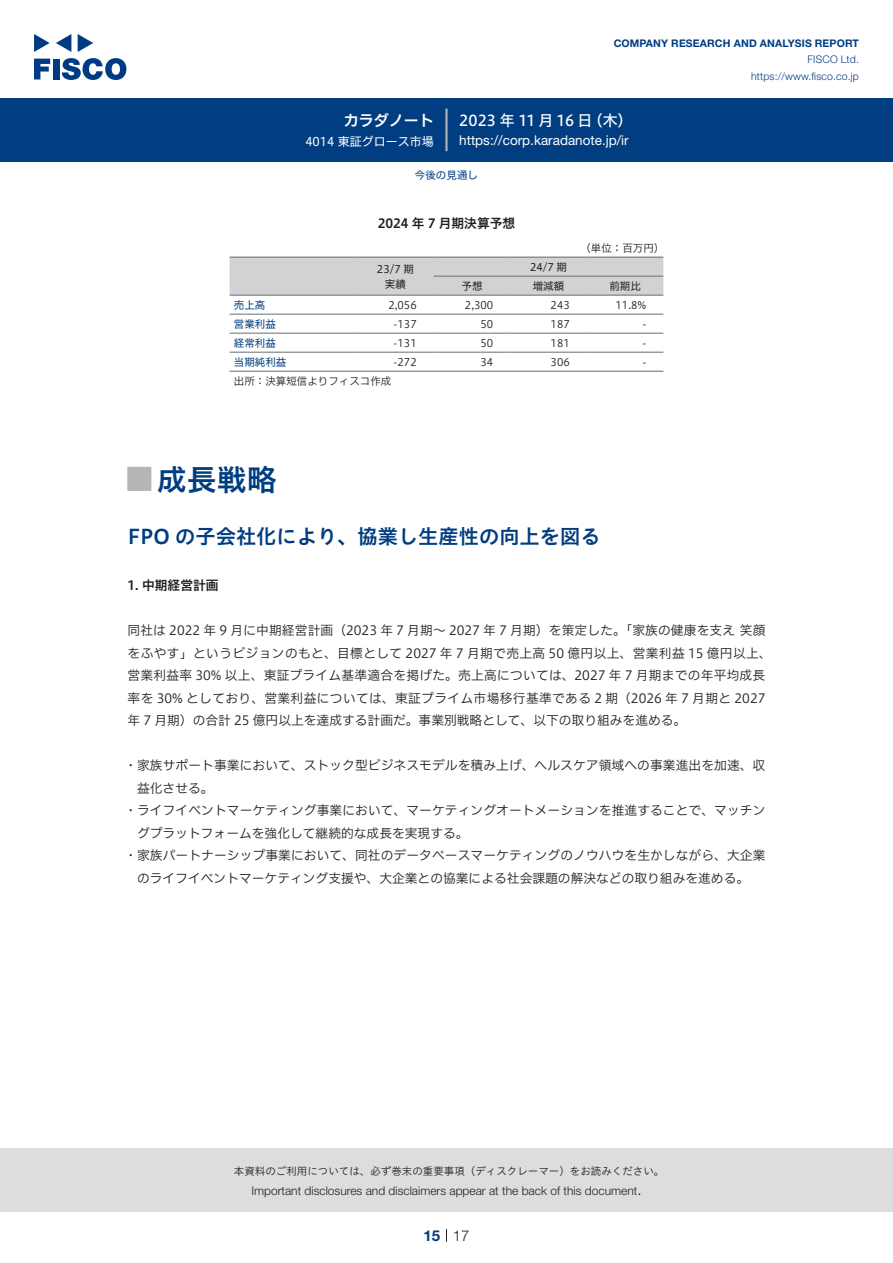
<style>
.page{position:relative;width:893px;height:1263px;background:#fff}
.page>*{position:absolute;margin:0;border:0;box-sizing:border-box;transform-origin:0 0}
.t1{font:30px "Hiragino UD Sans Std N W6";color:#003d81}
.t2{font:24px "Hiragino UD Sans Std N W6";color:#b5b5b6}
.t3{font:20.25px "Hiragino UD Sans Std W6";color:#003d81}
.t4{font:15px "Hiragino UD Sans F Std N W5";letter-spacing:.005em;color:#fff}
.t5{font:15px "Hiragino UD Sans F Std N W6";color:#fff}
.t6{font:300 15px "Helvetica Neue LT Std";color:#231f20}
.t7{font:700 15px "Helvetica Neue LT Std";color:#003d81}
.t8{font:13.5px "Helvetica Neue LT Std";color:#fff}
.t9{font:12.75px/22.5px "Hiragino UD Sans F Std N W3";letter-spacing:.005em;color:#231f20}
.t10{font:12.75px "Hiragino UD Sans F Std N W6";color:#231f20}
.t11{font:300 12px "Helvetica Neue LT Std";color:#231f20}
.t12{font:12px "Hiragino UD Sans F Std N W4";color:#fff}
.t13{font:10.5px "Hiragino UD Sans F Std N W3";color:#231f20}
.t14{font:10.5px "Hiragino UD Sans Std W3";color:#231f20}
.t15{font:700 10.5px "Helvetica Neue LT Std";letter-spacing:.015em;color:#003d81}
.t16{font:300 10.5px/16.5px "Helvetica Neue LT Std";letter-spacing:.015em;color:#003d81;text-align:right}
.t17{font:10.5px "Hiragino UD Sans F Std N W4";color:#003d81}
.t18{font:10.5px/15px "Hiragino UD Sans F Std N W4";color:#231f20;text-align:center}
</style>
<div class="page">
<div style="left:0;top:1148px;width:893px;height:64px;background:#ddd"></div>
<svg style="left:34px;top:59px;width:16px;height:20px"></svg>
<div style="left:53px;top:59px;width:6px;height:20px;background:#003a83"></div>
<svg style="left:62px;top:58px;width:64px;height:22px"></svg>
<svg style="left:34px;top:34px;width:16px;height:18px"></svg>
<svg style="left:78px;top:34px;width:15px;height:18px"></svg>
<svg style="left:56px;top:34px;width:15px;height:18px"></svg>
<div style="left:0;top:98px;width:893px;height:64px;background:#003d81"></div>
<hr style="left:445px;top:109px;width:3px;height:42px;background:#b5b5b6">
<svg style="left:446px;top:1229px;width:1px;height:13px"></svg>
<div style="left:230px;top:258px;width:433px;height:37px;background:#d1d2d4"></div>
<hr style="left:434px;top:276px;width:76px;height:1px;background:#6c6d70">
<hr style="left:510px;top:276px;width:77px;height:1px;background:#6c6d70">
<hr style="left:587px;top:276px;width:76px;height:1px;background:#6c6d70">
<hr style="left:230px;top:295px;width:127px;height:1px;background:#6c6d70">
<hr style="left:357px;top:295px;width:77px;height:1px;background:#6c6d70">
<hr style="left:434px;top:295px;width:76px;height:1px;background:#6c6d70">
<hr style="left:510px;top:295px;width:77px;height:1px;background:#6c6d70">
<hr style="left:587px;top:295px;width:76px;height:1px;background:#6c6d70">
<hr style="left:230px;top:314px;width:127px;height:1px;background:#6c6d70">
<hr style="left:357px;top:314px;width:77px;height:1px;background:#6c6d70">
<hr style="left:434px;top:314px;width:76px;height:1px;background:#6c6d70">
<hr style="left:510px;top:314px;width:77px;height:1px;background:#6c6d70">
<hr style="left:587px;top:314px;width:76px;height:1px;background:#6c6d70">
<hr style="left:230px;top:333px;width:127px;height:1px;background:#6c6d70">
<hr style="left:357px;top:333px;width:77px;height:1px;background:#6c6d70">
<hr style="left:434px;top:333px;width:76px;height:1px;background:#6c6d70">
<hr style="left:510px;top:333px;width:77px;height:1px;background:#6c6d70">
<hr style="left:587px;top:333px;width:76px;height:1px;background:#6c6d70">
<hr style="left:230px;top:352px;width:127px;height:1px;background:#6c6d70">
<hr style="left:357px;top:352px;width:77px;height:1px;background:#6c6d70">
<hr style="left:434px;top:352px;width:76px;height:1px;background:#6c6d70">
<hr style="left:510px;top:352px;width:77px;height:1px;background:#6c6d70">
<hr style="left:587px;top:352px;width:76px;height:1px;background:#6c6d70">
<hr style="left:230px;top:257px;width:127px;height:1px;background:#6c6d70">
<hr style="left:357px;top:257px;width:77px;height:1px;background:#6c6d70">
<hr style="left:434px;top:257px;width:76px;height:1px;background:#6c6d70">
<hr style="left:510px;top:257px;width:77px;height:1px;background:#6c6d70">
<hr style="left:587px;top:257px;width:76px;height:1px;background:#6c6d70">
<hr style="left:230px;top:371px;width:127px;height:1px;background:#6c6d70">
<hr style="left:357px;top:371px;width:77px;height:1px;background:#6c6d70">
<hr style="left:434px;top:371px;width:76px;height:1px;background:#6c6d70">
<hr style="left:510px;top:371px;width:77px;height:1px;background:#6c6d70">
<hr style="left:587px;top:371px;width:76px;height:1px;background:#6c6d70">
<p class="t5" style="left:344px;top:109px;width:92px">カラダノート</p>
<p class="t12" style="left:305px;top:132px;width:130px">4014 東証グロース市場</p>
<p class="t15" style="left:614px;top:37px;width:247px">COMPANY RESEARCH AND ANALYSIS REPORT</p>
<p class="t16" style="left:751px;top:51px;width:109px">FISCO Ltd. https://www.fisco.co j p.</p>
<p class="t4" style="left:588px;top:109px;width:46px">（木(</p>
<p class="t4" style="left:459px;top:109px;width:135px">2023 年 11 月 16 日</p>
<p class="t8" style="left:459px;top:132px;width:171px">https://corp.karadanote j p. i r/</p>
<p class="t17" style="left:415px;top:167px;width:64px">今後の見通し</p>
<p class="t10" style="left:378px;top:214px;width:139px">2024 年 7 月期決算予想</p>
<p class="t13" style="left:580px;top:240px;width:85px">（単位：百万円(</p>
<p class="t18" style="left:377px;top:261px;width:39px">23/7 期実績</p>
<p class="t18" style="left:530px;top:259px;width:39px">24/7 期</p>
<p class="t18" style="left:533px;top:278px;width:33px">増減額</p>
<p class="t18" style="left:461px;top:278px;width:22px">予想</p>
<p class="t18" style="left:609px;top:278px;width:33px">前期比</p>
<p class="t17" style="left:234px;top:297px;width:33px">売上高</p>
<p class="t13" style="left:388px;top:297px;width:30px">2,056</p>
<p class="t13" style="left:465px;top:297px;width:30px">2,300</p>
<p class="t13" style="left:551px;top:297px;width:21px">243</p>
<p class="t13" style="left:616px;top:297px;width:32px">11.8%</p>
<p class="t17" style="left:234px;top:316px;width:43px">営業利益</p>
<p class="t13" style="left:394px;top:316px;width:25px">-137</p>
<p class="t13" style="left:480px;top:316px;width:14px">50</p>
<p class="t13" style="left:551px;top:316px;width:21px">187</p>
<p class="t13" style="left:642px;top:316px;width:5px">-</p>
<p class="t17" style="left:234px;top:335px;width:43px">経常利益</p>
<p class="t13" style="left:394px;top:335px;width:25px">-131</p>
<p class="t13" style="left:480px;top:335px;width:14px">50</p>
<p class="t13" style="left:551px;top:335px;width:21px">181</p>
<p class="t13" style="left:642px;top:335px;width:5px">-</p>
<p class="t17" style="left:234px;top:354px;width:54px">当期純利益</p>
<p class="t13" style="left:234px;top:373px;width:159px">出所：決算短信よりフィスコ作成</p>
<p class="t13" style="left:394px;top:354px;width:25px">-272</p>
<p class="t13" style="left:480px;top:354px;width:14px">34</p>
<p class="t13" style="left:551px;top:354px;width:21px">306</p>
<p class="t13" style="left:642px;top:354px;width:5px">-</p>
<h1 class="t1" style="left:157px;top:456px;width:121px">成長戦略</h1>
<h2 class="t2" style="left:128px;top:461px;width:25px">█</h2>
<h3 class="t3" style="left:128px;top:521px;width:474px">FPO の子会社化により、協業し生産性の向上を図る</h3>
<p class="t10" style="left:128px;top:576px;width:93px">1. 中期経営計画</p>
<p class="t9" style="left:128px;top:618px;width:646px">同社は 2022 年 9 月に中期経営計画（2023 年 7 月期～ 2027 年 7 月期）を策定した。「家族の健康を支え笑顔をふやす」というビジョンのもと、目標として 2027 年 7 月期で売上高 50 億円以上、営業利益 15 億円以上、営業利益率 30% 以上、東証プライム基準適合を掲げた。売上高については、2027 年 7 月期までの年平均成長率を 30% としており、営業利益については、東証プライム市場移行基準である 2 期（2026 年 7 月期と 2027年 7 月期）の合計 25 億円以上を達成する計画だ。事業別戦略として、以下の取り組みを進める。</p>
<p class="t9" style="left:124px;top:753px;width:642px">・家族サポート事業において、ストック型ビジネスモデルを積み上げ、ヘルスケア領域への事業進出を加速、収</p>
<p class="t9" style="left:137px;top:776px;width:78px">益化させる。</p>
<p class="t9" style="left:124px;top:798px;width:643px">・ライフイベントマーケティング事業において、マーケティングオートメーションを推進することで、マッチン</p>
<p class="t9" style="left:137px;top:821px;width:333px">グプラットフォームを強化して継続的な成長を実現する。</p>
<p class="t9" style="left:124px;top:843px;width:643px">・家族パートナーシップ事業において、同社のデータベースマーケティングのノウハウを生かしながら、大企業</p>
<p class="t9" style="left:137px;top:866px;width:614px">のライフイベントマーケティング支援や、大企業との協業による社会課題の解決などの取り組みを進める。</p>
<p class="t14" style="left:234px;top:1163px;width:432px">本資料のご利用については、必ず巻末の重要事項（ディスクレーマー）をお読みください。</p>
<p class="t6" style="left:637px;top:1180px;width:6px">.</p>
<p class="t11" style="left:251px;top:1183px;width:387px">Important disclosures and disclaimers appear at the back of this document</p>
<p class="t7" style="left:423px;top:1226px;width:18px">15</p>
<p class="t6" style="left:453px;top:1226px;width:18px">17</p>
</div>
